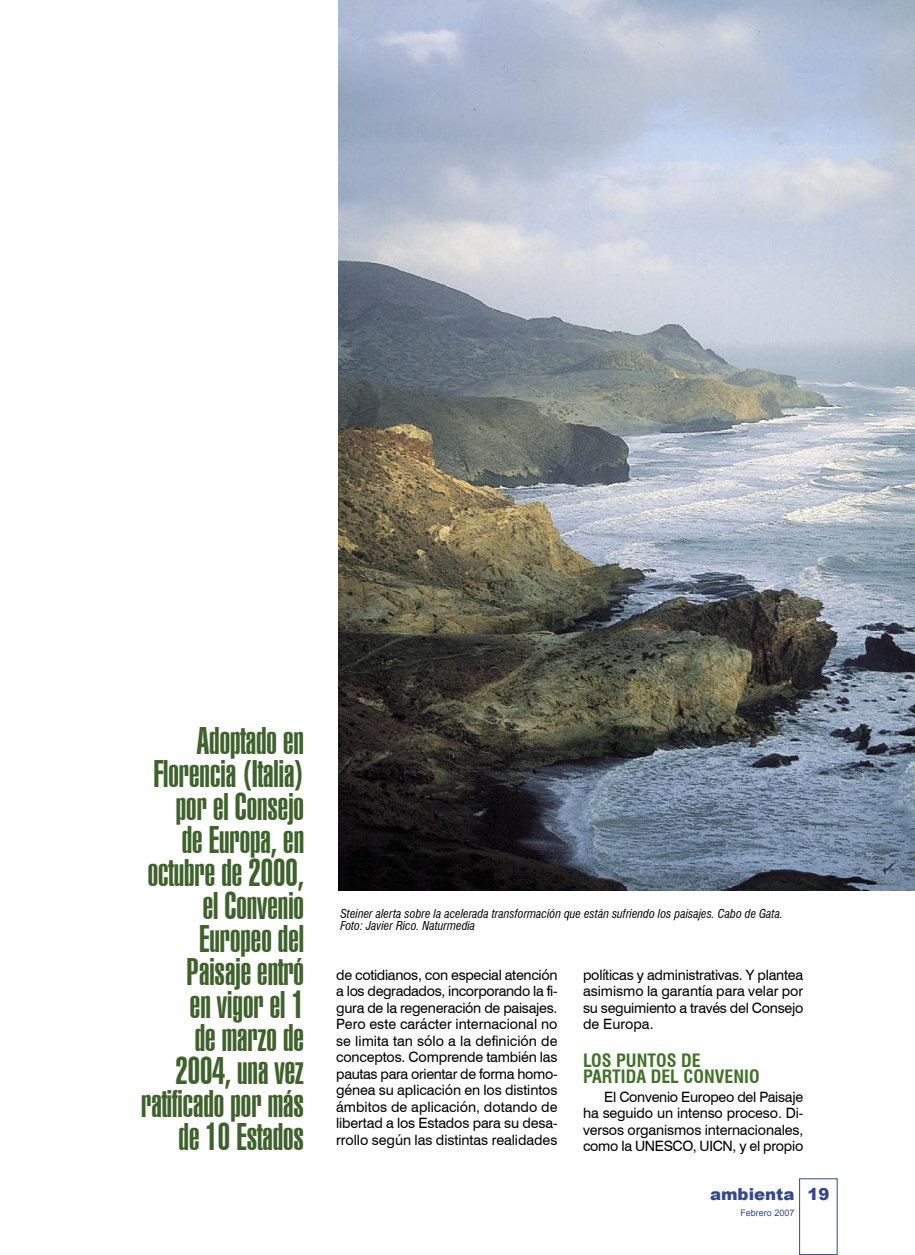
<style>
.page{position:relative;width:915px;height:1255px;background:#fff}
.page>*{position:absolute;margin:0;border:0;box-sizing:border-box;transform-origin:0 0}
.sumario{font:900 extra-condensed 37.5px/33px "Swiss 911 BT";color:#3f612c;text-align:right}
.Ladillo{font:700 condensed 18px/16.5px "Swiss 721 BT";color:#427129}
.t1{font:900 16.5px "Arial";color:#36478b}
.Texto_general{font:14.25px/16.5px "Swiss 721 BT";letter-spacing:-.01em;color:#000;text-align:justify}
.Pié_de_foto{font:italic condensed 12px/12px "Swiss 721 BT";color:#000}
.t2{font:9px "Arial";color:#36478b}
</style>
<div class="page">
<div style="left:799px;top:1178px;width:38px;height:76px;border:1px solid #36478b"></div>
<img style="left:338px;top:0;width:576px;height:890px">
<p class="sumario" style="left:141px;top:724px;width:164px">Adoptado en<br>Florencia (Italia) por el Consejo<br>de Europa, en octubre de 2000, el Convenio<br>Europeo del<br>Paisaje entró<br>en vigor el 1<br>de marzo de<br>2004, una vez ratificado por más de 10 Estados</p>
<p class="Pié_de_foto" style="left:340px;top:907px;width:444px">Steiner alerta sobre la acelerada transformación que están sufriendo los paisajes. Cabo de Gata.<br>Foto: Javier Rico. Naturmedia</p>
<p class="Texto_general" style="left:336px;top:966px;width:223px">de cotidianos, con especial atención a los degradados, incorporando la fi&shy;gura de la regeneración de paisajes.<br>Pero este carácter internacional no se limita tan sólo a la definición de conceptos. Comprende también las pautas para orientar de forma homo&shy;génea su aplicación en los distintos ámbitos de aplicación, dotando de libertad a los Estados para su desa&shy;rrollo según las distintas realidades</p>
<p class="Texto_general" style="left:583px;top:966px;width:222px">políticas y administrativas. Y plantea asimismo la garantía para velar por su seguimiento a través del Consejo de Europa.</p>
<p class="Ladillo" style="left:583px;top:1051px;width:178px">LOS PUNTOS DE<br>PARTIDA DEL CONVENIO</p>
<p class="Texto_general" style="left:583px;top:1088px;width:222px;text-indent:21px">El Convenio Europeo del Paisaje ha seguido un intenso proceso. Di&shy;versos organismos internacionales, como la UNESCO, UICN, y el propio</p>
<p class="t1" style="left:709px;top:1181px;width:86px">ambienta</p>
<p class="t2" style="left:740px;top:1207px;width:56px">Febrero 2007</p>
<p class="t1" style="left:807px;top:1181px;width:24px">19</p>
</div>
